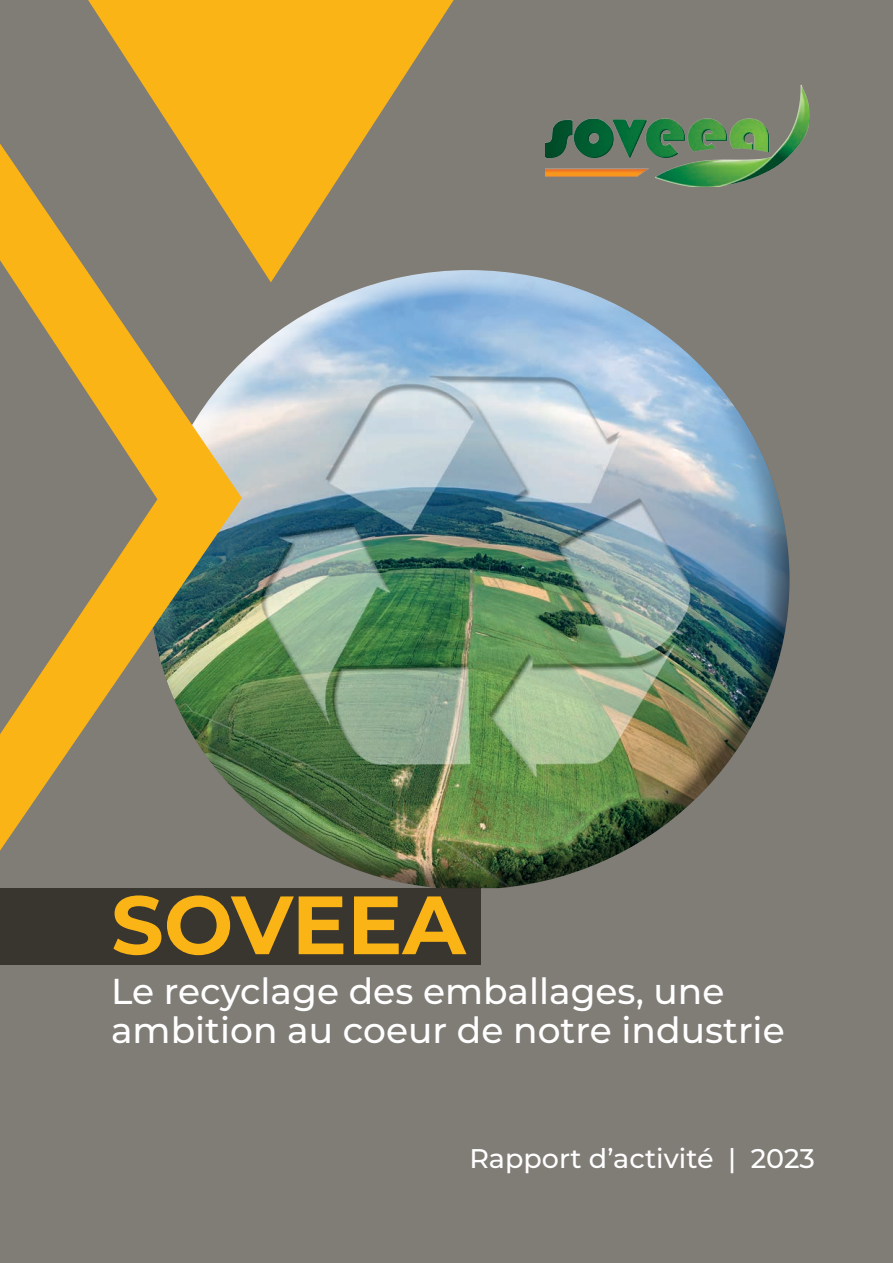
<style>
.page{position:relative;width:893px;height:1263px;background:#807c76}
.page>*{position:absolute;margin:0;border:0;box-sizing:border-box;transform-origin:0 0}
._55_55_Lig_Left{font:700 82.5px "Montserrat";color:#fbb416}
.t1{font:500 36px/39px "Montserrat";color:#fff}
.t2{font:500 27px "Montserrat";color:#fff}
</style>
<div class="page">
<img style="left:546px;top:84px;width:263px;height:103px">
<div style="left:0;top:888px;width:480px;height:76px;background:#39352f"></div>
<div style="left:148px;top:268px;width:616px;height:469px;background:#fff;opacity:.75"></div>
<div style="left:158px;top:371px;width:632px;height:519px;background:#231f20;opacity:.58"></div>
<svg style="left:88px;top:0;width:366px;height:282px;fill:#fbb416"></svg>
<svg style="left:0;top:143px;width:242px;height:708px"></svg>
<p class="_55_55_Lig_Left" style="left:111px;top:865px;width:356px">SOVEEA</p>
<p class="t1" style="left:111px;top:970px;width:675px">Le recyclage des emballages, une ambition au coeur de notre industrie</p>
<p class="t2" style="left:469px;top:1139px;width:347px">Rapport d’activité | 2023</p>
</div>
